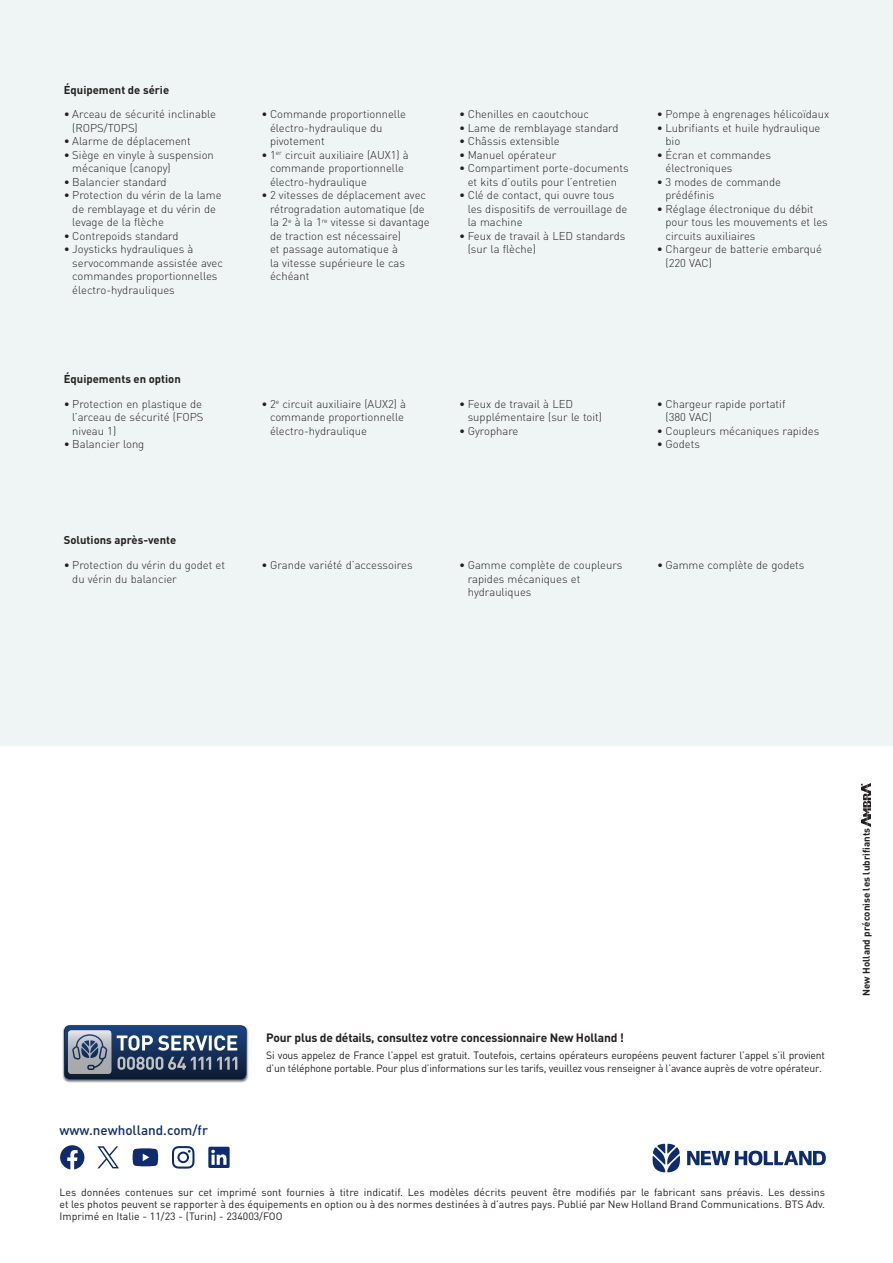
<style>
.page{position:relative;width:893px;height:1263px;background:#fff}
.page>*{position:absolute;margin:0;border:0;box-sizing:border-box;transform-origin:0 0}
.t1{font:500 13.5px "DIN Pro";color:#0d2b6d}
.t2{font:700 12px "DIN Pro";letter-spacing:-.015em;color:#231f20}
.t3{font:300 11.25px/13.5px "DIN Pro";color:#231f20}
.t4{font:700 11.25px "DIN Pro";color:#231f20}
.t5{font:10.5px/12px "DIN Pro";letter-spacing:-.02em;color:#231f20}
.t6{font:700 9.75px "DIN Pro";color:#231f20}
</style>
<div class="page">
<div style="left:0;top:0;width:893px;height:746px;background:#eff5f4"></div>
<div style="left:62px;top:1025px;width:187px;height:58px;background:#231f20;opacity:.6"></div>
<svg style="left:64px;top:1025px;width:183px;height:55px;background:#4e617f"></svg>
<svg style="left:172px;top:1146px;width:22px;height:22px"></svg>
<svg style="left:133px;top:1148px;width:25px;height:18px"></svg>
<svg style="left:208px;top:1147px;width:22px;height:21px"></svg>
<svg style="left:97px;top:1146px;width:22px;height:22px"></svg>
<svg style="left:60px;top:1145px;width:24px;height:24px"></svg>
<svg style="left:687px;top:1151px;width:139px;height:14px"></svg>
<svg style="left:652px;top:1144px;width:28px;height:28px"></svg>
<img style="left:862px;top:783px;width:8px;height:43px">
<p class="t4" style="left:64px;top:82px;width:107px">Équipement de série</p>
<p class="t3" style="left:72px;top:107px;width:145px;text-indent:-9px">• Arceau de sécurité inclinable (ROPS/TOPS)</p>
<p class="t3" style="left:64px;top:134px;width:129px">• Alarme de déplacement</p>
<p class="t3" style="left:72px;top:148px;width:143px;text-indent:-9px">• Siège en vinyle à suspension mécanique (canopy)</p>
<p class="t3" style="left:64px;top:175px;width:104px">• Balancier standard</p>
<p class="t3" style="left:72px;top:188px;width:151px;text-indent:-9px">• Protection du vérin de la lame de remblayage et du vérin de levage de la flèche</p>
<p class="t3" style="left:64px;top:229px;width:116px">• Contrepoids standard</p>
<p class="t3" style="left:72px;top:242px;width:152px;text-indent:-9px">• Joysticks hydrauliques à servocommande assistée avec commandes proportionnelles électro-hydrauliques</p>
<p class="t4" style="left:64px;top:371px;width:119px">Équipements en option</p>
<p class="t3" style="left:72px;top:396px;width:133px;text-align:justify;text-indent:-9px">• Protection en plastique de l’arceau de sécurité (FOPS niveau 1)</p>
<p class="t3" style="left:64px;top:437px;width:82px">• Balancier long</p>
<p class="t3" style="left:270px;top:107px;width:137px;text-indent:-9px">• Commande proportionnelle électro-hydraulique du pivotement</p>
<p class="t3" style="left:270px;top:148px;width:140px;text-indent:-8px">• 1<sup>er</sup> circuit auxiliaire (AUX1) à commande proportionnelle électro-hydraulique</p>
<p class="t3" style="left:270px;top:188px;width:161px;text-indent:-9px">• 2 vitesses de déplacement avec rétrogradation automatique (de la 2<sup>e</sup> à la 1<sup>re</sup> vitesse si davantage de traction est nécessaire)<br>et passage automatique à<br>la vitesse supérieure le cas échéant</p>
<p class="t3" style="left:459px;top:107px;width:131px">• Chenilles en caoutchouc</p>
<p class="t3" style="left:459px;top:121px;width:161px">• Lame de remblayage standard</p>
<p class="t3" style="left:459px;top:134px;width:102px">• Châssis extensible</p>
<p class="t3" style="left:459px;top:148px;width:99px">• Manuel opérateur</p>
<p class="t3" style="left:459px;top:161px;width:171px;text-align:center">• Compartiment porte-documents et kits d’outils pour l’entretien</p>
<p class="t3" style="left:468px;top:188px;width:161px;text-indent:-9px">• Clé de contact, qui ouvre tous les dispositifs de verrouillage de la machine</p>
<p class="t3" style="left:468px;top:229px;width:159px;text-indent:-9px">• Feux de travail à LED standards (sur la flèche)</p>
<p class="t3" style="left:657px;top:107px;width:174px">• Pompe à engrenages hélicoïdaux</p>
<p class="t3" style="left:665px;top:121px;width:157px;text-indent:-9px">• Lubrifiants et huile hydraulique bio</p>
<p class="t3" style="left:665px;top:148px;width:107px;text-indent:-9px">• Écran et commandes électroniques</p>
<p class="t3" style="left:665px;top:175px;width:117px;text-indent:-9px">• 3 modes de commande prédéfinis</p>
<p class="t3" style="left:665px;top:202px;width:164px;text-indent:-9px">• Réglage électronique du débit pour tous les mouvements et les circuits auxiliaires</p>
<p class="t3" style="left:665px;top:242px;width:158px;text-indent:-9px">• Chargeur de batterie embarqué (220 VAC)</p>
<p class="t3" style="left:270px;top:396px;width:138px;text-indent:-9px">• 2<sup>e</sup> circuit auxiliaire (AUX2) à commande proportionnelle électro-hydraulique</p>
<p class="t3" style="left:468px;top:396px;width:136px;text-indent:-9px">• Feux de travail à LED supplémentaire (sur le toit)</p>
<p class="t3" style="left:459px;top:423px;width:61px">• Gyrophare</p>
<p class="t3" style="left:665px;top:396px;width:121px;text-indent:-9px">• Chargeur rapide portatif (380 VAC)</p>
<p class="t3" style="left:657px;top:423px;width:164px">• Coupleurs mécaniques rapides</p>
<p class="t3" style="left:657px;top:437px;width:44px">• Godets</p>
<p class="t4" style="left:64px;top:533px;width:114px">Solutions après-vente</p>
<p class="t3" style="left:72px;top:558px;width:154px;text-indent:-9px">• Protection du vérin du godet et du vérin du balancier</p>
<p class="t3" style="left:262px;top:558px;width:153px">• Grande variété d’accessoires</p>
<p class="t3" style="left:468px;top:558px;width:156px;text-indent:-9px">• Gamme complète de coupleurs rapides mécaniques et hydrauliques</p>
<p class="t3" style="left:657px;top:558px;width:149px">• Gamme complète de godets</p>
<p class="t1" style="left:60px;top:1120px;width:150px">www.newholland.com/fr</p>
<p class="t2" style="left:266px;top:1030px;width:359px">Pour plus de détails, consultez votre concessionnaire New Holland !</p>
<p class="t5" style="left:266px;top:1048px;width:560px;line-height:12.8px">Si vous appelez de France l’appel est gratuit. Toutefois, certains opérateurs européens peuvent facturer l’appel s’il provient d’un téléphone portable. Pour plus d’informations sur les tarifs, veuillez vous renseigner à l’avance auprès de votre opérateur.</p>
<p class="t5" style="left:60px;top:1186px;width:767px;text-align:justify">Les données contenues sur cet imprimé sont fournies à titre indicatif. Les modèles décrits peuvent être modifiés par le fabricant sans préavis. Les dessins et les photos peuvent se rapporter à des équipements en option ou à des normes destinées à d’autres pays. Publié par New Holland Brand Communications. BTS Adv.<br>Imprimé en Italie - 11/23 - (Turin) - 234003/FOO</p>
<p class="t6" style="left:860px;top:996px;width:169px;rotate:-90deg">New Holland préconise les lubrifiants</p>
</div>
